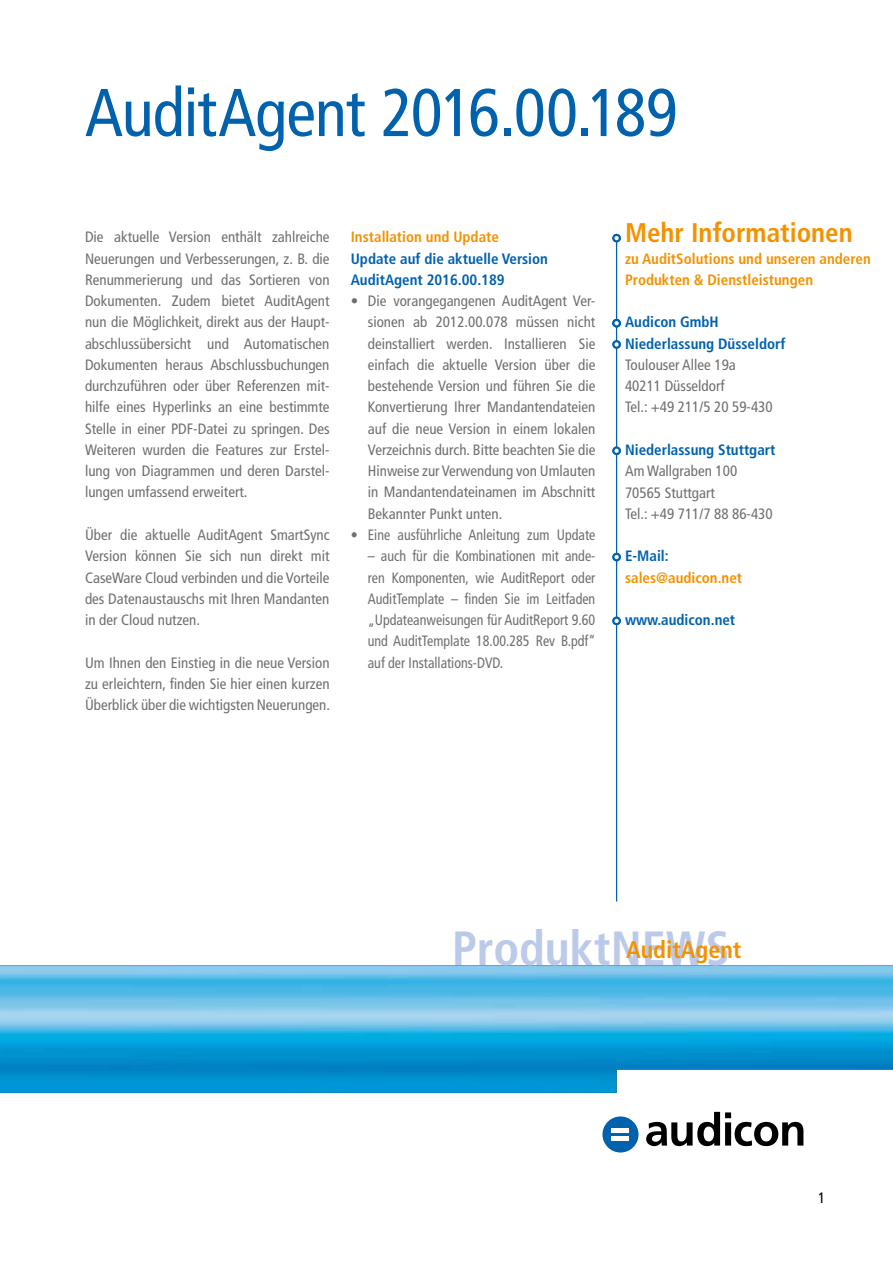
<style>
.page{position:relative;width:893px;height:1263px;background:#fff}
.page>*{position:absolute;margin:0;border:0;box-sizing:border-box;transform-origin:0 0}
.t1{font:condensed 67.5px "Frutiger LT Std";letter-spacing:-.015em;color:#0061ad}
.t2{font:700 condensed 48px "Frutiger LT Std";color:#bccae9}
.t3{font:700 condensed 27px "Frutiger LT Std";color:#f39200}
.t4{font:700 condensed 24px "Frutiger LT Std";color:#f39200}
.t5{font:condensed 15px/21.3px "Frutiger LT Std";color:#706f6f;text-align:justify}
.t6{font:condensed 15px/21.3px "Frutiger LT Std";color:#706f6f;text-align:justify;scale:.93 1}
.t7{font:700 condensed 15px/21.3px "Frutiger LT Std";color:#0061ad}
.t8{font:700 condensed 15px/21.3px "Frutiger LT Std";color:#f39200}
.t9{font:condensed 15px "Frutiger LT Std";color:#000}
</style>
<div class="page">
<hr style="left:616px;top:234px;width:1px;height:667px;background:#0061ad">
<img style="left:0;top:965px;width:893px;height:128px">
<svg style="left:646px;top:1112px;width:157px;height:34px"></svg>
<div style="left:602px;top:1116px;width:36px;height:36px;background:#0061ad;border-radius:50%"></div>
<div style="left:612px;top:1128px;width:17px;height:5px;background:#fff"></div>
<div style="left:612px;top:1136px;width:17px;height:5px;background:#fff"></div>
<svg style="left:612px;top:234px;width:9px;height:8px"></svg>
<svg style="left:614px;top:236px;width:5px;height:4px"></svg>
<div style="left:612px;top:319px;width:9px;height:8px;background:#0061ad;border-radius:50%"></div>
<svg style="left:614px;top:321px;width:5px;height:4px"></svg>
<svg style="left:612px;top:446px;width:9px;height:9px"></svg>
<svg style="left:614px;top:449px;width:5px;height:4px"></svg>
<div style="left:612px;top:553px;width:9px;height:8px;background:#0061ad;border-radius:50%"></div>
<svg style="left:614px;top:555px;width:5px;height:4px"></svg>
<svg style="left:612px;top:617px;width:9px;height:8px"></svg>
<svg style="left:614px;top:619px;width:5px;height:4px"></svg>
<svg style="left:612px;top:340px;width:9px;height:9px"></svg>
<svg style="left:614px;top:342px;width:5px;height:5px"></svg>
<h1 class="t1" style="left:85px;top:73px;width:594px">AuditAgent 2016.00.189</h1>
<p class="t5" style="left:85px;top:227px;width:246px">Die aktuelle Version enthält zahlreiche Neuerungen und Verbesserungen, z. B. die Renummerierung und das Sortieren von Dokumenten. Zudem bietet AuditAgent nun die Möglichkeit, direkt aus der Haupt&shy;abschlussübersicht und Automatischen Dokumenten heraus Abschlussbuchungen durchzuführen oder über Referenzen mit&shy;hilfe eines Hyperlinks an eine bestimmte Stelle in einer PDF-Datei zu springen. Des Weiteren wurden die Features zur Erstel&shy;lung von Diagrammen und deren Darstel&shy;lungen umfassend erweitert.</p>
<p class="t5" style="left:85px;top:524px;width:246px">Über die aktuelle AuditAgent SmartSync Version können Sie sich nun direkt mit CaseWare Cloud verbinden und die Vorteile des Datenaustauschs mit Ihren Mandanten in der Cloud nutzen.</p>
<p class="t5" style="left:85px;top:652px;width:247px">Um Ihnen den Einstieg in die neue Version zu erleichtern, finden Sie hier einen kurzen Überblick über die wichtigsten Neuerungen.</p>
<p class="t8" style="left:351px;top:226px;width:150px">Installation und Update</p>
<p class="t7" style="left:351px;top:248px;width:199px">Update auf die aktuelle Version<br>AuditAgent 2016.00.189</p>
<p class="t5" style="left:368px;top:290px;width:229px;text-indent:-17px">• Die vorangegangenen AuditAgent Ver&shy;sionen ab 2012.00.078 müssen nicht deinstalliert werden. Installieren Sie einfach die aktuelle Version über die bestehende Version und führen Sie die Konvertierung Ihrer Mandantendateien auf die neue Version in einem lokalen Verzeichnis durch. Bitte beachten Sie die Hinweise zur Verwendung von Umlauten in Mandantendateinamen im Abschnitt Bekannter Punkt unten.</p>
<p class="t6" style="left:351px;top:524px;width:264px">• Eine ausführliche Anleitung zum Update</p>
<p class="t6" style="left:368px;top:546px;width:246px">– auch für die Kombinationen mit ande&shy;ren Komponenten, wie AuditReport oder AuditTemplate – finden Sie im Leitfaden „Updateanweisungen für AuditReport 9.60 und AuditTemplate 18.00.285 Rev B.pdf“ auf der Installations-DVD.</p>
<h3 class="t3" style="left:625px;top:217px;width:229px">Mehr Informationen</h3>
<p class="t8" style="left:625px;top:248px;width:247px">zu AuditSolutions und unseren anderen<br>Produkten &amp; Dienstleistungen</p>
<p class="t7" style="left:625px;top:312px;width:162px">Audicon GmbH<br>Niederlassung Düsseldorf</p>
<p class="t5" style="left:625px;top:354px;width:149px;text-align:left">Toulouser Allee 19a<br>40211 Düsseldorf<br>Tel.: +49 211/5 20 59-430</p>
<p class="t7" style="left:625px;top:439px;width:152px">Niederlassung Stuttgart</p>
<p class="t5" style="left:625px;top:460px;width:149px;text-align:left">Am Wallgraben 100<br>70565 Stuttgart<br>Tel.: +49 711/7 88 86-430</p>
<p class="t7" style="left:625px;top:545px;width:45px">E-Mail:</p>
<p class="t8" style="left:625px;top:567px;width:119px">sales@audicon.net</p>
<p class="t7" style="left:625px;top:609px;width:112px">www.audicon.net</p>
<h2 class="t2" style="left:452px;top:920px;width:279px">ProduktNEWS</h2>
<h3 class="t4" style="left:626px;top:935px;width:117px">AuditAgent</h3>
<p class="t9" style="left:818px;top:1189px;width:9px">1</p>
</div>
